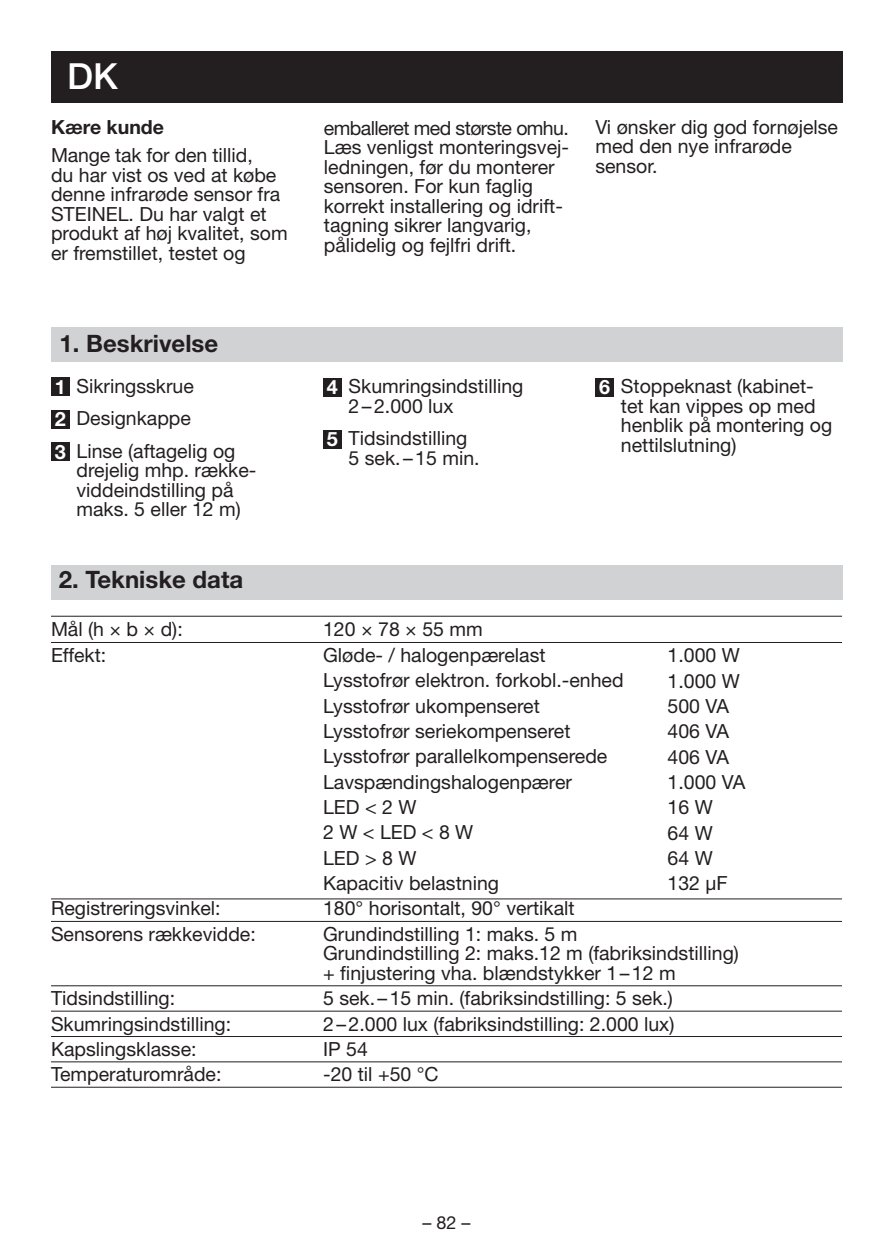
<style>
.page{position:relative;width:893px;height:1259px;background:#fff}
.page>*{position:absolute;margin:0;border:0;box-sizing:border-box;transform-origin:0 0}
.t1{font:500 36px "Helvetica Neue LTW1 G";color:#fff}
.t2{font:700 24px "Helvetica Neue LT Pro";color:#231f20}
.t3{font:19.5px/19.5px "Helvetica Neue LT Pro";color:#231f20}
.t4{font:700 19.5px "Helvetica Neue LT Pro";color:#231f20}
.t5{font:18px "Helvetica Neue LT Pro";color:#231f20}
.s1{font-weight:700;font-size:19.8px;color:#fff}
</style>
<div class="page">
<div style="left:51px;top:51px;width:791px;height:51px;background:#231f20"></div>
<div style="left:51px;top:327px;width:791px;height:35px;background:#d1d2d4"></div>
<div style="left:51px;top:377px;width:19px;height:19px;background:#231f20"></div>
<div style="left:51px;top:410px;width:19px;height:19px;background:#231f20"></div>
<div style="left:51px;top:442px;width:19px;height:19px;background:#231f20"></div>
<div style="left:323px;top:378px;width:19px;height:19px;background:#231f20"></div>
<div style="left:323px;top:430px;width:19px;height:19px;background:#231f20"></div>
<div style="left:595px;top:378px;width:19px;height:18px;background:#231f20"></div>
<hr style="left:51px;top:616px;width:791px;height:1px;background:#231f20">
<hr style="left:51px;top:642px;width:791px;height:1px;background:#231f20">
<hr style="left:51px;top:898px;width:791px;height:1px;background:#231f20">
<hr style="left:51px;top:921px;width:791px;height:1px;background:#231f20">
<hr style="left:51px;top:985px;width:791px;height:1px;background:#231f20">
<hr style="left:51px;top:1010px;width:791px;height:1px;background:#231f20">
<hr style="left:51px;top:1036px;width:791px;height:1px;background:#231f20">
<hr style="left:51px;top:1061px;width:791px;height:1px;background:#231f20">
<hr style="left:51px;top:1086px;width:791px;height:1px;background:#231f20">
<div style="left:51px;top:565px;width:791px;height:34px;background:#d1d2d4"></div>
<h1 class="t1" style="left:67px;top:54px;width:52px">DK</h1>
<p class="t4" style="left:51px;top:115px;width:115px">Kære kunde</p>
<p class="t3" style="left:51px;top:145px;width:238px">Mange tak for den tillid,<br>du har vist os ved at købe denne infrarøde sensor fra<br>STEINEL. Du har valgt et produkt af høj kvalitet, som er fremstillet, testet og</p>
<p class="t2" style="left:60px;top:329px;width:160px">1. Beskrivelse</p>
<p class="t3" style="left:55px;top:369px;width:182px;line-height:32.7px"><span class="s1">1</span> Sikringsskrue<br><span class="s1">2</span> Designkappe<br><span class="s1">3</span> Linse (aftagelig og</p>
<p class="t3" style="left:76px;top:460px;width:181px">drejelig mhp. række&shy;viddeindstilling på maks. 5 eller 12 m)</p>
<p class="t2" style="left:59px;top:564px;width:186px">2. Tekniske data</p>
<p class="t3" style="left:324px;top:117px;width:247px">emballeret med største omhu.<br>Læs venligst monteringsvej&shy;ledningen, før du monterer sensoren. For kun faglig korrekt installering og idrift&shy;tagning sikrer langvarig, pålidelig og fejlfri drift.</p>
<p class="t3" style="left:595px;top:117px;width:244px">Vi ønsker dig god fornøjelse med den nye infrarøde sensor.</p>
<p class="t3" style="left:349px;top:376px;width:176px;text-indent:-22px"><span class="s1">4</span> Skumringsindstilling<br>2–2.000 lux</p>
<p class="t3" style="left:349px;top:428px;width:132px;text-indent:-22px"><span class="s1">5</span> Tidsindstilling<br>5 sek.–15 min.</p>
<p class="t3" style="left:621px;top:376px;width:213px;text-indent:-22px"><span class="s1">6</span> Stoppeknast (kabinet&shy;tet kan vippes op med henblik på montering og nettilslutning)</p>
<p class="t3" style="left:51px;top:619px;width:133px">Mål (h × b × d):</p>
<p class="t3" style="left:323px;top:619px;width:161px">120 × 78 × 55 mm</p>
<p class="t3" style="left:51px;top:644px;width:57px">Effekt:</p>
<p class="t3" style="left:323px;top:641px;width:302px;line-height:25.5px">Gløde- / halogenpærelast<br>Lysstofrør elektron. forkobl.-enhed<br>Lysstofrør ukompenseret<br>Lysstofrør seriekompenseret<br>Lysstofrør parallelkompenserede<br>Lavspændingshalogenpærer<br>LED &lt; 2 W<br>2 W &lt; LED &lt; 8 W<br>LED &gt; 8 W<br>Kapacitiv belastning</p>
<p class="t3" style="left:51px;top:898px;width:171px">Registreringsvinkel:</p>
<p class="t3" style="left:323px;top:898px;width:253px">180° horisontalt, 90° vertikalt</p>
<p class="t3" style="left:51px;top:923px;width:206px">Sensorens rækkevidde:</p>
<p class="t3" style="left:323px;top:923px;width:417px">Grundindstilling 1: maks. 5 m<br>Grundindstilling 2: maks.12 m (fabriksindstilling) + finjustering vha. blændstykker 1–12 m</p>
<p class="t3" style="left:51px;top:988px;width:126px">Tidsindstilling:</p>
<p class="t3" style="left:323px;top:988px;width:351px">5 sek.–15 min. (fabriksindstilling: 5 sek.)</p>
<p class="t3" style="left:51px;top:1013px;width:182px">Skumringsindstilling:</p>
<p class="t3" style="left:323px;top:1013px;width:353px">2–2.000 lux (fabriksindstilling: 2.000 lux)</p>
<p class="t3" style="left:51px;top:1038px;width:147px">Kapslingsklasse:</p>
<p class="t3" style="left:323px;top:1038px;width:46px">IP 54</p>
<p class="t3" style="left:51px;top:1064px;width:172px">Temperaturområde:</p>
<p class="t3" style="left:323px;top:1064px;width:117px">-20 til +50 °C</p>
<p class="t3" style="left:668px;top:642px;width:79px;line-height:25.5px">1.000 W<br>1.000 W<br>500 VA<br>406 VA<br>406 VA<br>1.000 VA<br>16 W<br>64 W<br>64 W<br>132 μF</p>
<p class="t5" style="left:422px;top:1211px;width:50px">– 82 –</p>
</div>
